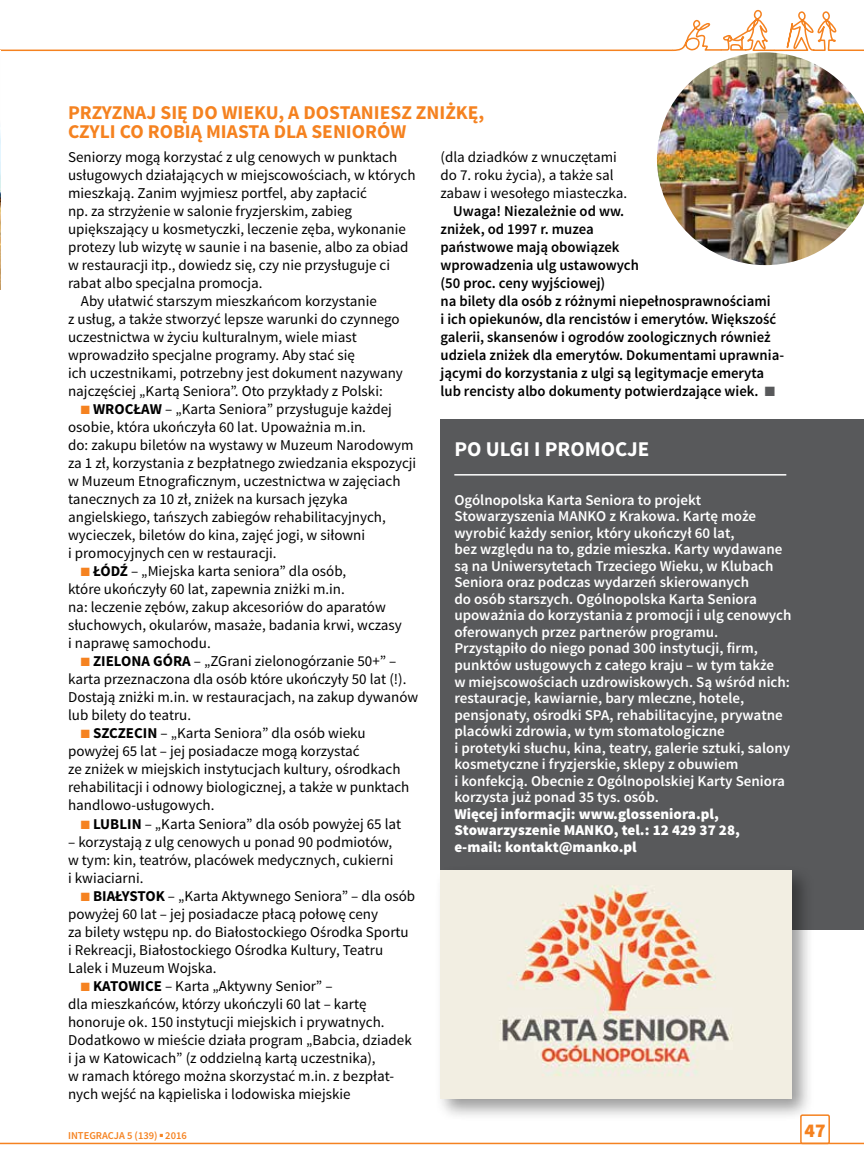
<style>
.page{position:relative;width:864px;height:1170px;background:#fff}
.page>*{position:absolute;margin:0;border:0;box-sizing:border-box;transform-origin:0 0}
.t1{font:700 21px "Source Sans Pro";color:#fff}
.t2{font:700 19.5px/19.5px "Source Sans Pro";color:#f58220}
.t3{font:900 19.5px "Source Sans Pro";color:#f58220}
.t4{font:15px/18px "Source Sans Pro";color:#000}
.t5{font:600 15px/16.5px "Source Sans Pro";color:#fff}
.t6{font:600 15px "Source Sans Pro";color:#000}
.t7{font:700 15px "Source Sans Pro";color:#000}
.t8{font:600 10.5px "Source Sans Pro";color:#f58220}
.s1{color:#f58220}
.s2{font-weight:700}
.s3{color:#58595b}
.s4{font-weight:900}
</style>
<div class="page">
<hr style="left:0;top:50px;width:672px;height:1px;background:#f58220">
<div style="left:799px;top:1114px;width:30px;height:30px;border:2px solid #f58220;border-radius:2px"></div>
<svg style="left:671px;top:9px;width:192px;height:43px"></svg>
<div style="left:440px;top:419px;width:423px;height:510px;background:#58595b"></div>
<hr style="left:454px;top:474px;width:332px;height:1px;background:#fff">
<hr style="left:0;top:1142px;width:863px;height:2px;background:#f58220">
<img style="left:0;top:51px;width:1px;height:238px">
<div style="left:434px;top:864px;width:379px;height:257px;background:#000;opacity:.4"></div>
<img style="left:440px;top:870px;width:351px;height:228px">
<img style="left:656px;top:52px;width:207px;height:213px">
<p class="t2" style="left:68px;top:103px;width:417px">PRZYZNAJ SIĘ DO WIEKU, A DOSTANIESZ ZNIŻKĘ,<br>CZYLI CO ROBIĄ MIASTA</p>
<p class="t2" style="left:274px;top:122px;width:134px">DLA SENIORÓW</p>
<p class="t4" style="left:68px;top:148px;width:330px">Seniorzy mogą korzystać z ulg cenowych w punktach</p>
<p class="t4" style="left:68px;top:166px;width:349px">usługowych działających w miejscowościach, w których</p>
<p class="t4" style="left:68px;top:184px;width:300px">mieszkają. Zanim wyjmiesz portfel, aby zapłacić</p>
<p class="t4" style="left:68px;top:202px;width:285px">np. za strzyżenie w salonie fryzjerskim, zabieg</p>
<p class="t4" style="left:68px;top:220px;width:339px">upiększający u kosmetyczki, leczenie zęba, wykonanie</p>
<p class="t4" style="left:68px;top:238px;width:342px">protezy lub wizytę w saunie i na basenie, albo za obiad</p>
<p class="t4" style="left:68px;top:256px;width:323px">w restauracji itp., dowiedz się, czy nie przysługuje ci</p>
<p class="t4" style="left:68px;top:274px;width:196px">rabat albo specjalna promocja.</p>
<p class="t4" style="left:81px;top:292px;width:297px">Aby ułatwić starszym mieszkańcom korzystanie</p>
<p class="t4" style="left:68px;top:310px;width:333px">z usług, a także stworzyć lepsze warunki do czynnego</p>
<p class="t4" style="left:68px;top:328px;width:290px">uczestnictwa w życiu kulturalnym, wiele miast</p>
<p class="t4" style="left:68px;top:346px;width:288px">wprowadziło specjalne programy. Aby stać się</p>
<p class="t4" style="left:68px;top:364px;width:336px">ich uczestnikami, potrzebny jest dokument nazywany</p>
<p class="t4" style="left:68px;top:382px;width:316px">najczęściej „Kartą Seniora”. Oto przykłady z Polski:</p>
<p class="t7" style="left:81px;top:399px;width:24px"><span class="s1">■</span> WROCŁAW</p>
<p class="t4" style="left:68px;top:400px;width:349px;text-indent:97px">– „Karta Seniora” przysługuje każdej osobie, która ukończyła 60 lat. Upoważnia m.in.<br>do: zakupu biletów na wystawy w Muzeum Narodowym za 1 zł, korzystania z bezpłatnego zwiedzania ekspozycji w Muzeum Etnograficznym, uczestnictwa w zajęciach tanecznych za 10 zł, zniżek na kursach języka angielskiego, tańszych zabiegów rehabilitacyjnych, wycieczek, biletów do kina, zajęć jogi, w siłowni<br>i promocyjnych cen w restauracji.</p>
<p class="t4" style="left:68px;top:562px;width:335px;text-indent:13px"><span class="s1">■</span> <span class="s2">ŁÓDŹ</span> – „Miejska karta seniora” dla osób,<br>które ukończyły 60 lat, zapewnia zniżki m.in.<br>na: leczenie zębów, zakup akcesoriów do aparatów słuchowych, okularów, masaże, badania krwi, wczasy i naprawę samochodu.</p>
<p class="t7" style="left:81px;top:651px;width:21px"><span class="s1">■</span> ZIELO</p>
<p class="t7" style="left:131px;top:651px;width:42px">NA GÓRA</p>
<p class="t4" style="left:68px;top:652px;width:351px;text-indent:126px">– „ZGrani zielonogórzanie 50+” – karta przeznaczona dla osób które ukończyły 50 lat (!).<br>Dostają zniżki m.in. w restauracjach, na zakup dywanów lub bilety do teatru.</p>
<p class="t7" style="left:81px;top:723px;width:21px"><span class="s1">■</span> SZCZECI</p>
<p class="t4" style="left:68px;top:724px;width:342px;text-indent:79px"><span class="s2">N</span> – „Karta Seniora” dla osób wieku powyżej 65 lat – jej posiadacze mogą korzystać<br>ze zniżek w miejskich instytucjach kultury, ośrodkach rehabilitacji i odnowy biologicznej, a także w punktach handlowo-usługowych.</p>
<p class="t4" style="left:81px;top:814px;width:322px"><span class="s1">■</span> <span class="s2">LU BLI N</span> – „Karta Seniora” dla osób powyżej 65 lat</p>
<p class="t4" style="left:68px;top:832px;width:327px;text-align:justify">– korzystają z ulg cenowych u ponad 90 podmiotów, w tym: kin, teatrów, placówek medycznych, cukierni i kwiaciarni.</p>
<p class="t7" style="left:81px;top:885px;width:30px"><span class="s1">■</span> BIAŁYSTOK</p>
<p class="t4" style="left:68px;top:886px;width:348px;text-indent:100px">– „Karta Aktywnego Seniora” – dla osób powyżej 60 lat – jej posiadacze płacą połowę ceny<br>za bilety wstępu np. do Białostockiego Ośrodka Sportu i Rekreacji, Białostockiego Ośrodka Kultury, Teatru Lalek i Muzeum Wojska.</p>
<p class="t7" style="left:81px;top:975px;width:22px"><span class="s1">■</span> KATOWICE</p>
<p class="t4" style="left:68px;top:976px;width:345px;text-indent:97px">– Karta „Aktywny Senior” –<br>dla mieszkańców, którzy ukończyli 60 lat – kartę honoruje ok. 150 instytucji miejskich i prywatnych.<br>Dodatkowo w mieście działa program „Babcia, dziadek i ja w Katowicach” (z oddzielną kartą uczestnika),<br>w ramach którego można skorzystać m.in. z bezpłat&shy;nych wejść na kąpieliska i lodowiska miejskie</p>
<p class="t4" style="left:440px;top:148px;width:178px">(dla dziadków z wnuczętami</p>
<p class="t4" style="left:440px;top:166px;width:175px">do 7. roku życia), a także sal</p>
<p class="t4" style="left:440px;top:184px;width:188px">zabaw i wesołego miasteczka.</p>
<p class="t6" style="left:453px;top:202px;width:172px">Uwaga! Niezależnie od ww.</p>
<p class="t6" style="left:440px;top:220px;width:155px">zniżek, od 1997 r. muzea</p>
<p class="t6" style="left:440px;top:238px;width:180px">państwowe mają obowiązek</p>
<p class="t6" style="left:440px;top:256px;width:200px">wprowadzenia ulg ustawowych</p>
<p class="t6" style="left:440px;top:274px;width:166px">(50 proc. ceny wyjściowej)</p>
<p class="t6" style="left:440px;top:292px;width:331px">na bilety dla osób z różnymi niepełnosprawnościami</p>
<p class="t6" style="left:440px;top:310px;width:337px">i ich opiekunów, dla rencistów i emerytów. Większość</p>
<p class="t6" style="left:440px;top:328px;width:331px">galerii, skansenów i ogrodów zoologicznych również</p>
<p class="t6" style="left:440px;top:346px;width:345px">udziela zniżek dla emerytów. Dokumentami uprawnia-</p>
<p class="t6" style="left:440px;top:364px;width:325px">jącymi do korzystania z ulgi są legitymacje emeryta</p>
<p class="t6" style="left:440px;top:382px;width:336px">lub rencisty albo dokumenty potwierdzające wiek. <span class="s3">■</span></p>
<p class="t1" style="left:454px;top:435px;width:196px">PO ULGI I PROMOCJE</p>
<p class="t5" style="left:454px;top:492px;width:338px">Ogólnopolska Karta Seniora to projekt Stowarzyszenia MANKO z Krakowa. Kartę może wyrobić każdy senior, który ukończył 60 lat,<br>bez względu na to, gdzie mieszka. Karty wydawane są na Uniwersytetach Trzeciego Wieku, w Klubach Seniora oraz podczas wydarzeń skierowanych<br>do osób starszych. Ogólnopolska Karta Seniora upoważnia do korzystania z promocji i ulg cenowych oferowanych przez partnerów programu.<br>Przystąpiło do niego ponad 300 instytucji, firm, punktów usługowych z całego kraju – w tym także<br>w miejscowościach uzdrowiskowych. Są wśród nich: restauracje, kawiarnie, bary mleczne, hotele, pensjonaty, ośrodki SPA, rehabilitacyjne, prywatne placówki zdrowia, w tym stomatologiczne<br>i protetyki słuchu, kina, teatry, galerie sztuki, salony kosmetyczne i fryzjerskie, sklepy z obuwiem<br>i konfekcją. Obecnie z Ogólnopolskiej Karty Seniora korzysta już ponad 35 tys. osób.<br><span class="s4">Więcej informacji: www.glosseniora.pl, Stowarzyszenie MANKO, tel.: 12 429 37 28,<br>e-mail: kontakt@manko.pl</span></p>
<p class="t8" style="left:68px;top:1128px;width:120px">INTEGRACJA 5 (139) ■ 2016</p>
<p class="t3" style="left:804px;top:1117px;width:23px">47</p>
</div>
